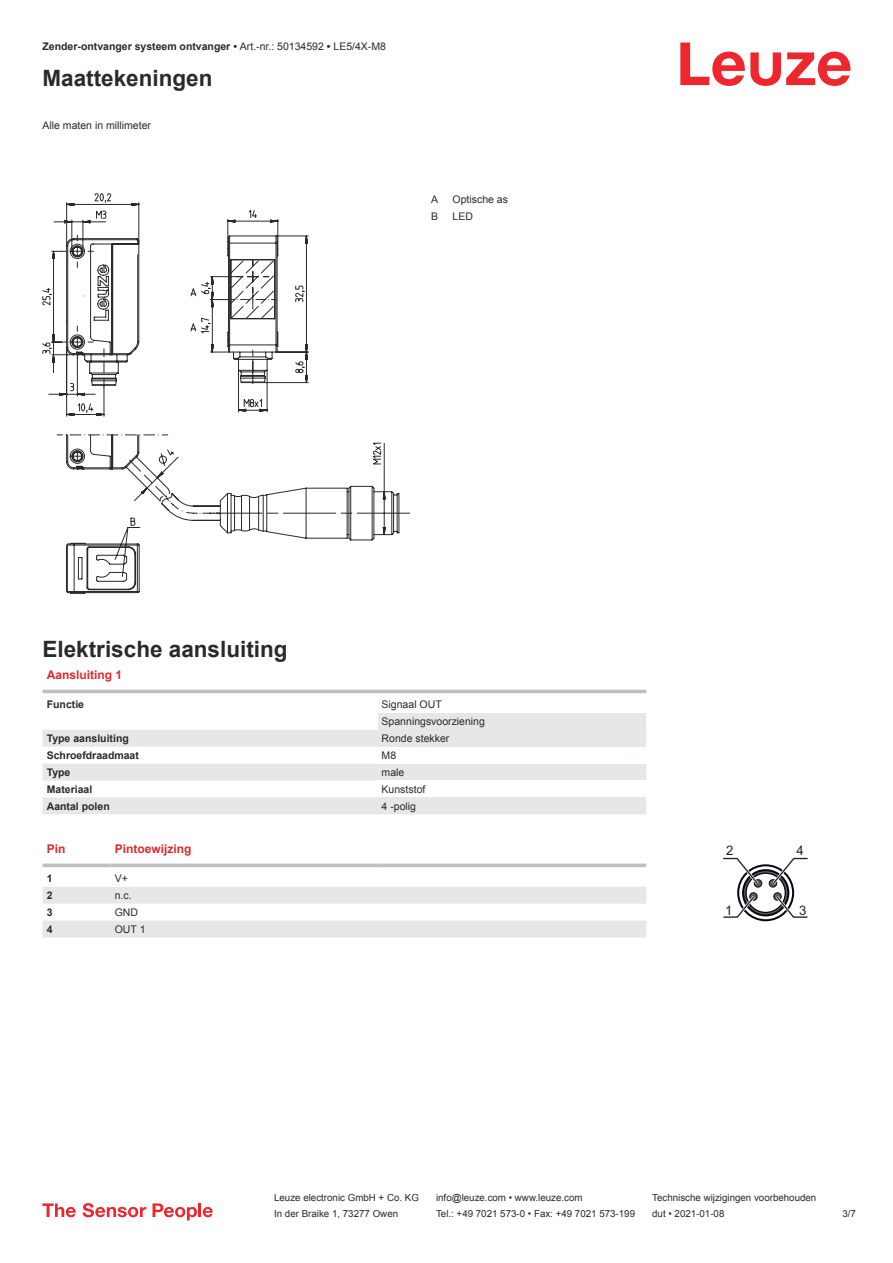
<style>
.page{position:relative;width:893px;height:1263px;background:#fff}
.page>*{position:absolute;margin:0;border:0;box-sizing:border-box;transform-origin:0 0}
.t1{font:700 22.5px "Arial";color:#2b292a}
.t2{font:13.2px "Arial";color:#1e2328}
.t3{font:700 12px "Arial";color:#db2a30}
.t4{font:700 10.5px "Arial";color:#2b292a}
.t5{font:10.5px/17px "Arial";color:#2b292a}
.t6{font:9.75px "Arial";color:#2b292a}
.s1{font-weight:400}
</style>
<div class="page">
<svg style="left:680px;top:43px;width:170px;height:43px"></svg>
<svg style="left:43px;top:689px;width:603px;height:5px"></svg>
<svg style="left:43px;top:730px;width:335px;height:84px;fill:#e6e7e9"></svg>
<hr style="left:43px;top:690px;width:335px;height:3px;background:#bdbfc1">
<hr style="left:378px;top:690px;width:268px;height:3px;background:#bdbfc1">
<div style="left:378px;top:713px;width:268px;height:17px;background:#e6e7e9"></div>
<div style="left:378px;top:730px;width:268px;height:17px;background:#e6e7e9"></div>
<div style="left:378px;top:763px;width:268px;height:17px;background:#e6e7e9"></div>
<div style="left:378px;top:797px;width:268px;height:17px;background:#e6e7e9"></div>
<svg style="left:43px;top:867px;width:603px;height:1px"></svg>
<svg style="left:43px;top:887px;width:603px;height:50px"></svg>
<svg style="left:43px;top:863px;width:68px;height:4px"></svg>
<svg style="left:111px;top:863px;width:267px;height:4px"></svg>
<svg style="left:378px;top:863px;width:268px;height:4px"></svg>
<svg style="left:723px;top:857px;width:85px;height:64px"></svg>
<svg style="left:43px;top:1203px;width:33px;height:14px"></svg>
<svg style="left:83px;top:1203px;width:63px;height:14px"></svg>
<svg style="left:153px;top:1203px;width:44px;height:17px"></svg>
<hr style="left:198px;top:1203px;width:3px;height:14px;background:#ed272d">
<svg style="left:203px;top:1207px;width:10px;height:10px"></svg>
<svg style="left:43px;top:193px;width:367px;height:400px"></svg>
<p class="t4" style="left:43px;top:43px;width:345px">Zender-ontvanger systeem ontvanger • <span class="s1">Art.-nr.: 50134592</span> • <span class="s1">LE5/4X-M8</span></p>
<h1 class="t1" style="left:43px;top:70px;width:172px">Maattekeningen</h1>
<p class="t5" style="left:43px;top:117px;width:110px">Alle maten in millimeter</p>
<p class="t5" style="left:431px;top:192px;width:9px">A</p>
<p class="t5" style="left:453px;top:192px;width:57px">Optische as</p>
<p class="t5" style="left:431px;top:209px;width:9px">B</p>
<p class="t5" style="left:453px;top:209px;width:22px">LED</p>
<h1 class="t1" style="left:43px;top:640px;width:247px">Elektrische aansluiting</h1>
<p class="t3" style="left:47px;top:670px;width:77px">Aansluiting 1</p>
<p class="t4" style="left:47px;top:700px;width:39px">Functie</p>
<p class="t5" style="left:382px;top:697px;width:105px">Signaal OUT<br>Spanningsvoorziening</p>
<p class="t4" style="left:47px;top:734px;width:84px">Type aansluiting</p>
<p class="t5" style="left:382px;top:731px;width:69px">Ronde stekker</p>
<p class="t4" style="left:47px;top:751px;width:94px">Schroefdraadmaat</p>
<p class="t5" style="left:382px;top:748px;width:16px">M8</p>
<p class="t4" style="left:47px;top:768px;width:25px">Type</p>
<p class="t5" style="left:382px;top:764px;width:24px">male</p>
<p class="t4" style="left:47px;top:785px;width:47px">Materiaal</p>
<p class="t5" style="left:382px;top:781px;width:45px">Kunststof</p>
<p class="t4" style="left:47px;top:802px;width:65px">Aantal polen</p>
<p class="t5" style="left:382px;top:798px;width:36px">4 -polig</p>
<p class="t3" style="left:47px;top:844px;width:20px">Pin</p>
<p class="t3" style="left:115px;top:844px;width:78px">Pintoewijzing</p>
<p class="t4" style="left:47px;top:874px;width:7px">1</p>
<p class="t5" style="left:115px;top:871px;width:15px">V+</p>
<p class="t4" style="left:47px;top:891px;width:7px">2</p>
<p class="t5" style="left:115px;top:888px;width:18px">n.c.</p>
<p class="t4" style="left:47px;top:908px;width:7px">3</p>
<p class="t5" style="left:115px;top:905px;width:25px">GND</p>
<p class="t4" style="left:47px;top:925px;width:7px">4</p>
<p class="t5" style="left:115px;top:921px;width:32px">OUT 1</p>
<h2 class="t2" style="left:726px;top:843px;width:9px">2</h2>
<h2 class="t2" style="left:796px;top:843px;width:9px">4</h2>
<h2 class="t2" style="left:725px;top:902px;width:9px">1</h2>
<h2 class="t2" style="left:799px;top:902px;width:9px">3</h2>
<p class="t6" style="left:274px;top:1194px;width:146px">Leuze electronic GmbH + Co. KG</p>
<p class="t6" style="left:436px;top:1194px;width:148px">info@leuze.com • www.leuze.com</p>
<p class="t6" style="left:652px;top:1194px;width:166px">Technische wijzigingen voorbehouden</p>
<p class="t6" style="left:274px;top:1210px;width:126px">In der Braike 1, 73277 Owen</p>
<p class="t6" style="left:436px;top:1210px;width:201px">Tel.: +49 7021 573-0 • Fax: +49 7021 573-199</p>
<p class="t6" style="left:652px;top:1210px;width:74px">dut • 2021-01-08</p>
<p class="t6" style="left:842px;top:1210px;width:15px">3 /7</p>
</div>
